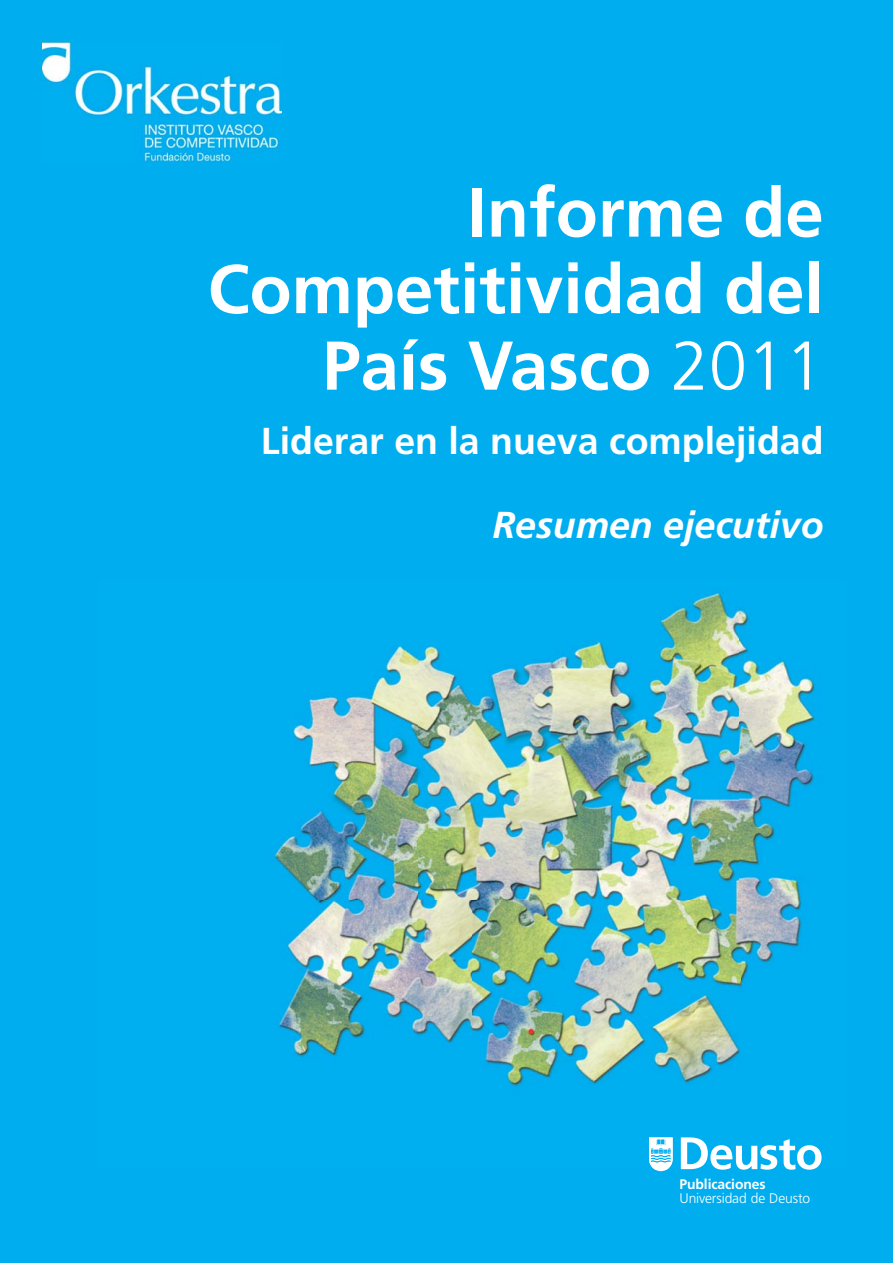
<style>
.page{position:relative;width:893px;height:1263px;background:#00adef}
.page>*{position:absolute;margin:0;border:0;box-sizing:border-box;transform-origin:0 0}
.t1{font:700 68.85px/76.5px "Frutiger LT Std";color:#fff;text-align:right}
.t2{font:700 37.5px "Frutiger LT Std";color:#fff}
.t3{font:italic 700 37.5px "Frutiger LT Std";color:#fff}
.t4{font:300 13.95px "Frutiger LT Std";letter-spacing:-.01em;color:#fff}
.t5{font:700 13.95px "Frutiger LT Std";letter-spacing:-.005em;color:#fff}
.s1{font-weight:300}
</style>
<div class="page">
<img style="left:43px;top:43px;width:238px;height:120px">
<svg style="left:654px;top:1169px;width:14px;height:2px"></svg>
<img style="left:270px;top:589px;width:552px;height:580px">
<img style="left:681px;top:1137px;width:27px;height:32px">
<img style="left:710px;top:1145px;width:22px;height:24px">
<img style="left:736px;top:1146px;width:21px;height:23px">
<img style="left:760px;top:1145px;width:17px;height:24px">
<img style="left:779px;top:1139px;width:16px;height:30px">
<img style="left:797px;top:1145px;width:24px;height:24px">
<img style="left:649px;top:1137px;width:24px;height:32px">
<img style="left:651px;top:1148px;width:19px;height:5px">
<p class="t1" style="left:208px;top:180px;width:618px">Informe de<br>Competitividad del<br>País Vasco <span class="s1">2011</span></p>
<p class="t2" style="left:261px;top:426px;width:564px">Liderar en la nueva complejidad</p>
<p class="t3" style="left:492px;top:510px;width:333px">Resumen ejecutivo</p>
<p class="t5" style="left:679px;top:1176px;width:88px">Publicaciones</p>
<p class="t4" style="left:679px;top:1190px;width:132px">Universidad de Deusto</p>
</div>
